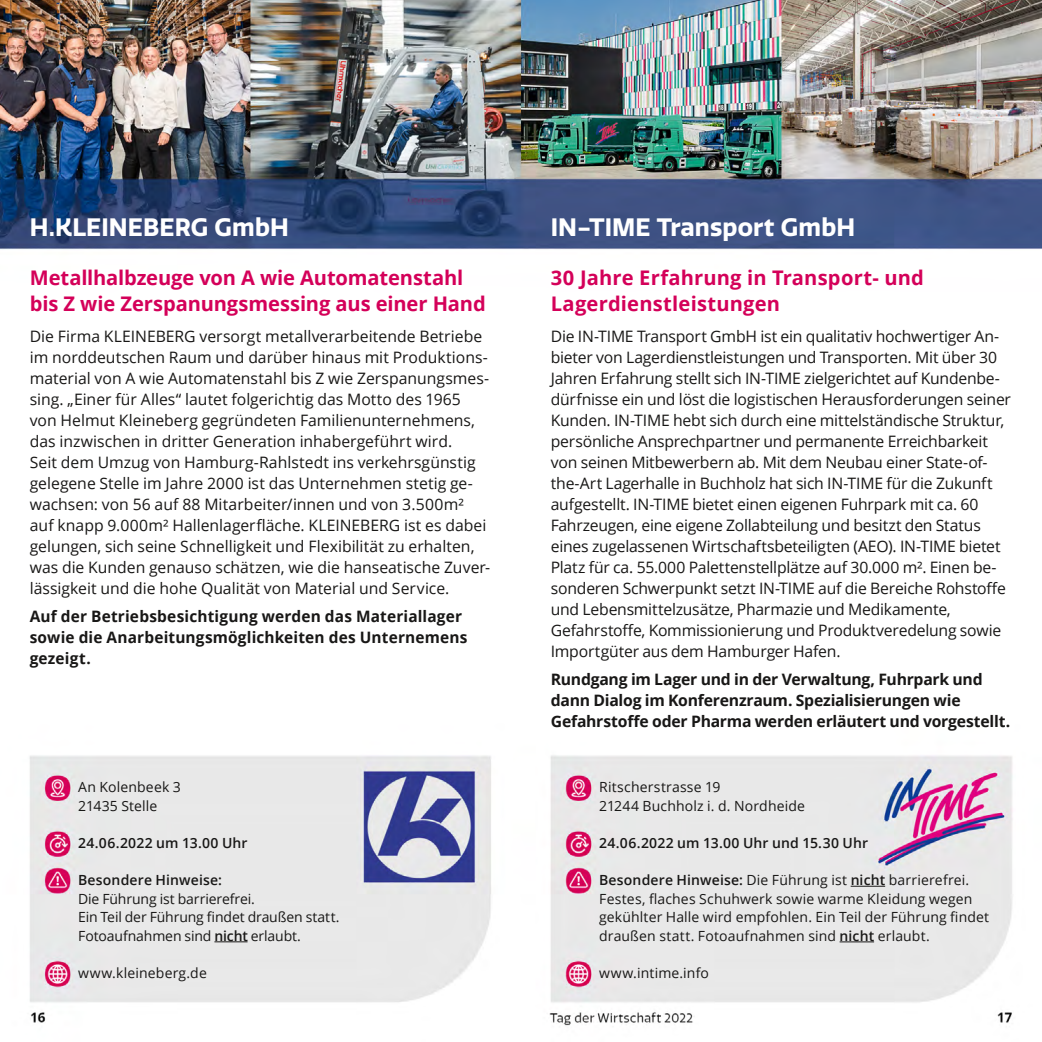
<style>
.page{position:relative;width:1042px;height:1042px;background:#fff}
.page>*{position:absolute;margin:0;border:0;box-sizing:border-box;transform-origin:0 0}
.t1{font:700 24.5px "Quatro";letter-spacing:.01em;color:#fff}
.t2{font:700 20.12px/26.2px "Open Sans";color:#d40059}
.t3{font:15.75px/21px "Open Sans";letter-spacing:-.005em;color:#181716}
.t4{font:700 15.75px/21px "Open Sans";letter-spacing:-.01em;color:#181716}
.t5{font:700 15.75px/21px "Open Sans";letter-spacing:.01em;color:#181716}
.t6{font:14px/18.6px "Open Sans";letter-spacing:.01em;color:#181716}
.t7{font:14px "Open Sans";letter-spacing:-.01em;color:#181716}
.t8{font:600 14px "Open Sans";letter-spacing:.01em;color:#181716}
.s1{font-weight:600}
</style>
<div class="page">
<img style="left:0;top:0;width:1042px;height:1026px">
<hr style="left:850px;top:886px;width:35px;height:1px;background:#181716">
<hr style="left:839px;top:941px;width:35px;height:1px;background:#181716">
<hr style="left:214px;top:941px;width:33px;height:1px;background:#181716">
<p class="t1" style="left:30px;top:213px;width:261px">H.KLEINEBERG GmbH</p>
<p class="t1" style="left:551px;top:213px;width:306px">IN-TIME Transport GmbH</p>
<p class="t2" style="left:30px;top:264px;width:457px">Metallhalbzeuge von A wie Automatenstahl bis Z wie Zerspanungsmessing aus einer Hand</p>
<p class="t3" style="left:30px;top:325px;width:462px">Die Firma KLEINEBERG versorgt metallverarbeitende Betriebe im norddeutschen Raum und darüber hinaus mit Produktions&shy;material von A wie Automatenstahl bis Z wie Zerspanungsmes&shy;sing. „Einer für Alles“ lautet folgerichtig das Motto des 1965 von Helmut Kleineberg gegründeten Familienunternehmens, das inzwischen in dritter Generation inhabergeführt wird.<br>Seit dem Umzug von Hamburg-Rahlstedt ins verkehrsgünstig gelegene Stelle im Jahre 2000 ist das Unternehmen stetig ge&shy;wachsen: von 56 auf 88 Mitarbeiter/innen und von 3.500m² auf knapp 9.000m² Hallenlagerfläche. KLEINEBERG ist es dabei gelungen, sich seine Schnelligkeit und Flexibilität zu erhalten, was die Kunden genauso schätzen, wie die hanseatische Zuver&shy;lässigkeit und die hohe Qualität von Material und Service.</p>
<p class="t5" style="left:30px;top:605px;width:439px">Auf der Betriebsbesichtigung werden das Materiallager sowie die Anarbeitungsmöglichkeiten des Unternemens gezeigt.</p>
<p class="t2" style="left:551px;top:264px;width:375px">30 Jahre Erfahrung in Transport- und</p>
<p class="t2" style="left:551px;top:290px;width:231px">Lagerdienstleistungen</p>
<p class="t3" style="left:551px;top:325px;width:462px">Die IN-TIME Transport GmbH ist ein qualitativ hochwertiger An&shy;bieter von Lagerdienstleistungen und Transporten. Mit über 30<br>Jahren Erfahrung stellt sich IN-TIME zielgerichtet auf Kundenbe&shy;dürfnisse ein und löst die logistischen Herausforderungen seiner Kunden. IN-TIME hebt sich durch eine mittelständische Struktur, persönliche Ansprechpartner und permanente Erreichbarkeit von seinen Mitbewerbern ab. Mit dem Neubau einer State-of&shy;the-Art Lagerhalle in Buchholz hat sich IN-TIME für die Zukunft aufgestellt. IN-TIME bietet einen eigenen Fuhrpark mit ca. 60<br>Fahrzeugen, eine eigene Zollabteilung und besitzt den Status eines zugelassenen Wirtschaftsbeteiligten (AEO). IN-TIME bietet Platz für ca. 55.000 Palettenstellplätze auf 30.000 m². Einen be&shy;sonderen Schwerpunkt setzt IN-TIME auf die Bereiche Rohstoffe und Lebensmittelzusätze, Pharmazie und Medikamente,</p>
<p class="t3" style="left:551px;top:619px;width:452px">Gefahrstoffe, Kommissionierung und Produktveredelung sowie<br>Importgüter aus dem Hamburger Hafen.</p>
<p class="t4" style="left:551px;top:668px;width:433px">Rundgang im Lager und in der Verwaltung, Fuhrpark und dann Dialog im Konferenzraum. Spezialisierungen wie</p>
<p class="t4" style="left:551px;top:710px;width:461px">Gefahrstoffe oder Pharma werden erläutert und vorgestellt.</p>
<p class="t6" style="left:78px;top:777px;width:104px">An Kolenbeek 3</p>
<p class="t6" style="left:78px;top:796px;width:81px">21435 Stelle</p>
<p class="t8" style="left:78px;top:833px;width:171px">24.06.2022 um 13.00 Uhr</p>
<p class="t8" style="left:78px;top:870px;width:145px">Besondere Hinweise:</p>
<p class="t7" style="left:78px;top:889px;width:178px">Die Führung ist barrierefrei.</p>
<p class="t7" style="left:78px;top:907px;width:263px">Ein Teil der Führung findet draußen statt.</p>
<p class="t7" style="left:78px;top:926px;width:224px">Fotoaufnahmen sind <span class="s1">nicht</span> erlaubt.</p>
<p class="t6" style="left:78px;top:963px;width:130px">www.kleineberg.de</p>
<p class="t6" style="left:599px;top:777px;width:123px">Ritscherstrasse 19</p>
<p class="t6" style="left:599px;top:796px;width:207px">21244 Buchholz i. d. Nordheide</p>
<p class="t8" style="left:599px;top:833px;width:270px">24.06.2022 um 13.00 Uhr und 15.30 Uhr</p>
<p class="t6" style="left:599px;top:870px;width:372px"><span class="s1">Besondere Hinweise:</span> Die Führung ist <span class="s1">nicht</span> barrierefrei.</p>
<p class="t6" style="left:599px;top:889px;width:391px">Festes, flaches Schuhwerk sowie warme Kleidung wegen gekühlter Halle wird empfohlen. Ein Teil der Führung findet draußen statt. Fotoaufnahmen sind <span class="s1">nicht</span> erlaubt.</p>
<p class="t6" style="left:599px;top:963px;width:111px">www.intime.info</p>
</div>
